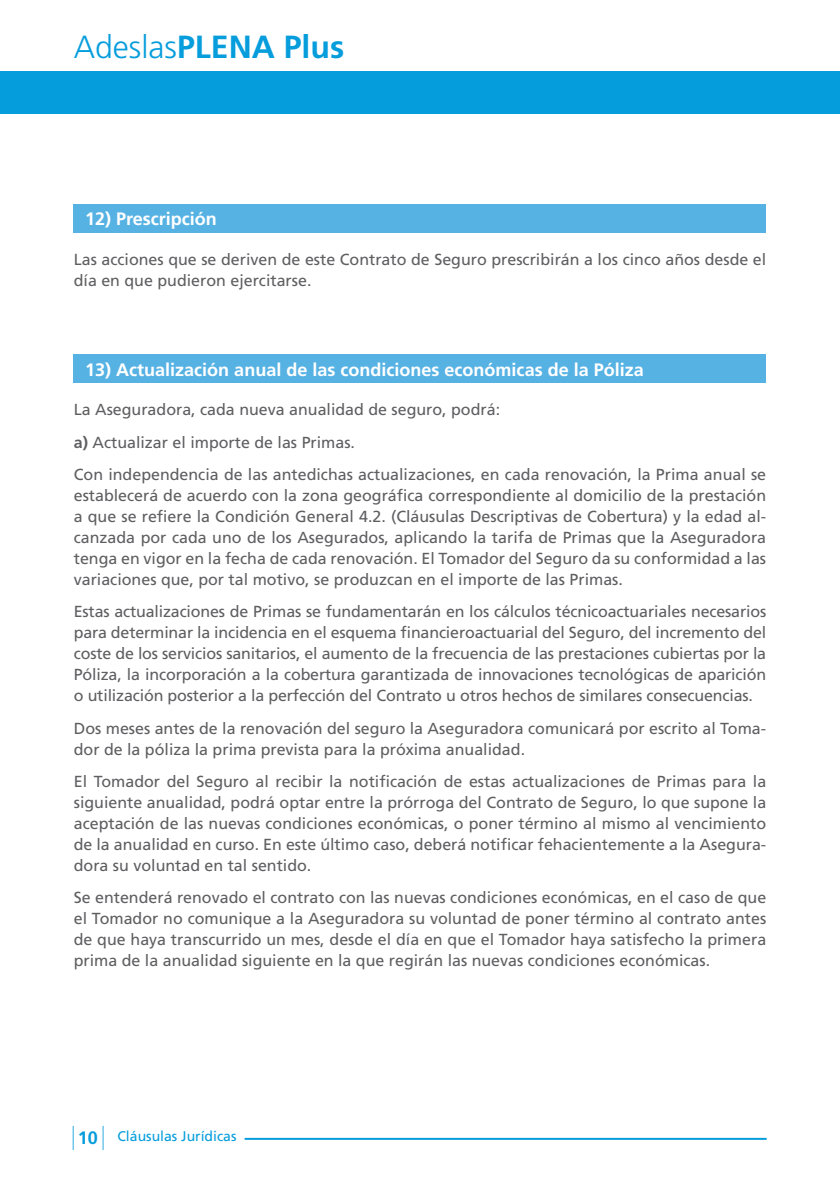
<style>
.page{position:relative;width:840px;height:1191px;background:#fff}
.page>*{position:absolute;margin:0;border:0;box-sizing:border-box;transform-origin:0 0}
.t1{font:700 32px "Frutiger";color:#069ddc}
.t2{font:700 18px "Frutiger";color:#fff}
.t3{font:16px/21px "Frutiger";color:#5f5f62;text-align:justify}
.t4{font:14px "Frutiger";color:#069ddc}
.s1{font-weight:300}
.s2{font-weight:700}
.s3{font-weight:700;font-size:18px}
</style>
<div class="page">
<div style="left:0;top:71px;width:839px;height:43px;background:#069ddc"></div>
<hr style="left:244px;top:1137px;width:522px;height:2px;background:#069ddc">
<svg style="left:102px;top:1125px;width:1px;height:25px"></svg>
<svg style="left:73px;top:1125px;width:1px;height:25px"></svg>
<div style="left:74px;top:204px;width:691px;height:28px;background:#57b2e4"></div>
<div style="left:74px;top:354px;width:691px;height:29px;background:#57b2e4"></div>
<h1 class="t1" style="left:74px;top:28px;width:272px"><span class="s1">Adeslas</span>PLENA Plus</h1>
<p class="t2" style="left:85px;top:208px;width:133px">12) Prescripción</p>
<p class="t3" style="left:74px;top:248px;width:693px">Las acciones que se deriven de este Contrato de Seguro prescribirán a los cinco años desde el día en que pudieron ejercitarse.</p>
<p class="t2" style="left:85px;top:359px;width:560px">13) Actualización anual de las condiciones económicas de la Póliza</p>
<p class="t3" style="left:74px;top:393px;width:693px;line-height:32.4px;text-align:left">La Aseguradora, cada nueva anualidad de seguro, podrá:<br><span class="s2">a)</span> Actualizar el importe de las Primas.<br>Con independencia de las antedichas actualizaciones, en cada renovación, la Prima anual se</p>
<p class="t3" style="left:74px;top:484px;width:693px">establecerá de acuerdo con la zona geográfica correspondiente al domicilio de la prestación a que se refiere la Condición General 4.2. (Cláusulas Descriptivas de Cobertura) y la edad al&shy;canzada por cada uno de los Asegurados, aplicando la tarifa de Primas que la Aseguradora tenga en vigor en la fecha de cada renovación. El Tomador del Seguro da su conformidad a las variaciones que, por tal motivo, se produzcan en el importe de las Primas.</p>
<p class="t3" style="left:74px;top:601px;width:693px">Estas actualizaciones de Primas se fundamentarán en los cálculos técnicoactuariales necesarios para determinar la incidencia en el esquema financieroactuarial del Seguro, del incremento del coste de los servicios sanitarios, el aumento de la frecuencia de las prestaciones cubiertas por la Póliza, la incorporación a la cobertura garantizada de innovaciones tecnológicas de aparición o utilización posterior a la perfección del Contrato u otros hechos de similares consecuencias.</p>
<p class="t3" style="left:74px;top:717px;width:693px">Dos meses antes de la renovación del seguro la Aseguradora comunicará por escrito al Toma&shy;dor de la póliza la prima prevista para la próxima anualidad.</p>
<p class="t3" style="left:74px;top:770px;width:693px">El Tomador del Seguro al recibir la notificación de estas actualizaciones de Primas para la siguiente anualidad, podrá optar entre la prórroga del Contrato de Seguro, lo que supone la aceptación de las nuevas condiciones económicas, o poner término al mismo al vencimiento de la anualidad en curso. En este último caso, deberá notificar fehacientemente a la Asegura&shy;dora su voluntad en tal sentido.</p>
<p class="t3" style="left:74px;top:887px;width:693px">Se entenderá renovado el contrato con las nuevas condiciones económicas, en el caso de que el Tomador no comunique a la Aseguradora su voluntad de poner término al contrato antes de que haya transcurrido un mes, desde el día en que el Tomador haya satisfecho la primera prima de la anualidad siguiente en la que regirán las nuevas condiciones económicas.</p>
<p class="t4" style="left:78px;top:1127px;width:160px"><span class="s3">10</span> Cláusulas Jurídicas</p>
</div>
